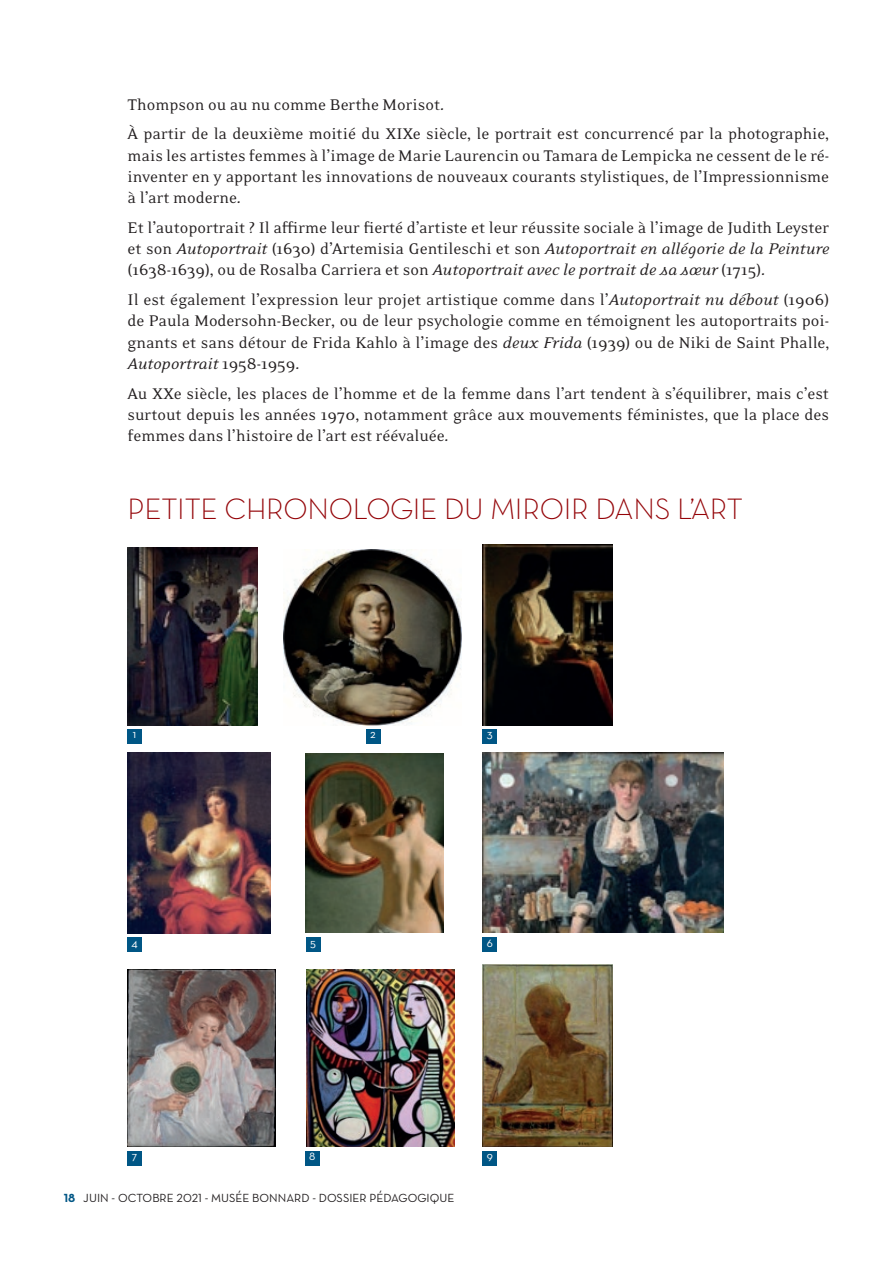
<style>
.page{position:relative;width:893px;height:1263px;background:#fff}
.page>*{position:absolute;margin:0;border:0;box-sizing:border-box;transform-origin:0 0}
.t1{font:30px "Neutraface Text Light Alt";letter-spacing:-.01em;color:#940408}
.t2{font:17.7px/21.3px "Eidetic Neo OT";color:#231f20;text-align:justify}
.t3{font:12px "Neutraface Text Book Alt";color:#231f20}
.t4{font:12px "Neutraface Text";color:#fff}
.s1{font-style:italic}
.s2{font-family:"Neutraface Text Bold Alt";color:#005685}
</style>
<div class="page">
<img style="left:128px;top:548px;width:129px;height:177px">
<img style="left:284px;top:549px;width:178px;height:176px">
<img style="left:483px;top:544px;width:129px;height:181px">
<img style="left:128px;top:752px;width:143px;height:181px">
<img style="left:306px;top:753px;width:138px;height:179px">
<img style="left:483px;top:752px;width:240px;height:180px">
<img style="left:128px;top:970px;width:147px;height:176px">
<img style="left:306px;top:970px;width:148px;height:176px">
<img style="left:483px;top:964px;width:129px;height:182px">
<div style="left:128px;top:729px;width:14px;height:14px;background:#005685"></div>
<div style="left:128px;top:937px;width:14px;height:15px;background:#005685"></div>
<div style="left:128px;top:1151px;width:14px;height:14px;background:#005685"></div>
<div style="left:366px;top:729px;width:14px;height:14px;background:#005685"></div>
<div style="left:306px;top:937px;width:14px;height:15px;background:#005685"></div>
<div style="left:305px;top:1151px;width:14px;height:14px;background:#005685"></div>
<div style="left:483px;top:729px;width:14px;height:14px;background:#005685"></div>
<div style="left:483px;top:937px;width:14px;height:15px;background:#005685"></div>
<div style="left:483px;top:1151px;width:14px;height:14px;background:#005685"></div>
<p class="t2" style="left:128px;top:90px;width:703px;line-height:29.7px">Thompson ou au nu comme Berthe Morisot.<br>À partir de la deuxième moitié du XIXe siècle, le portrait est concurrencé par la photographie,</p>
<p class="t2" style="left:128px;top:145px;width:703px">mais les artistes femmes à l’image de Marie Laurencin ou Tamara de Lempicka ne cessent de le ré&shy;inventer en y apportant les innovations de nouveaux courants stylistiques, de l’Impressionnisme à l’art moderne.</p>
<p class="t2" style="left:128px;top:217px;width:703px">Et l’autoportrait ? Il affirme leur fierté d’artiste et leur réussite sociale à l’image de Judith Leyster et son <span class="s1">Autoportrait</span> (1630) d’Artemisia Gentileschi et son <span class="s1">Autoportrait en allégorie de la Peinture </span>(1638-1639), ou de Rosalba Carriera et son <span class="s1">Autoportrait avec le portrait de sa sœur</span> (1715).</p>
<p class="t2" style="left:128px;top:289px;width:703px">Il est également l’expression leur projet artistique comme dans l’<span class="s1">Autoportrait nu débout</span> (1906) de Paula Modersohn-Becker, ou de leur psychologie comme en témoignent les autoportraits poi&shy;gnants et sans détour de Frida Kahlo à l’image des <span class="s1">deux Frida</span> (1939) ou de Niki de Saint Phalle, <span class="s1">Autoportrait</span> 1958-1959.</p>
<p class="t2" style="left:128px;top:383px;width:703px">Au XXe siècle, les places de l’homme et de la femme dans l’art tendent à s’équilibrer, mais c’est surtout depuis les années 1970, notamment grâce aux mouvements féministes, que la place des femmes dans l’histoire de l’art est réévaluée.</p>
<h1 class="t1" style="left:128px;top:490px;width:617px">PETITE CHRONOLOGIE DU MIROIR DANS L’ART</h1>
<p class="t4" style="left:133px;top:727px;width:5px">1</p>
<p class="t4" style="left:131px;top:935px;width:8px">4</p>
<p class="t4" style="left:370px;top:727px;width:7px">2</p>
<p class="t4" style="left:310px;top:935px;width:7px">5</p>
<p class="t4" style="left:487px;top:727px;width:7px">3</p>
<p class="t4" style="left:487px;top:935px;width:8px">6</p>
<p class="t4" style="left:132px;top:1149px;width:7px">7</p>
<p class="t4" style="left:309px;top:1149px;width:8px">8</p>
<p class="t3" style="left:64px;top:1191px;width:392px"><span class="s2">18</span> JUIN - OCTOBRE 2021 - MUSÉE BONNARD - DOSSIER PÉDAGOGIQUE</p>
<p class="t4" style="left:487px;top:1149px;width:8px">9</p>
</div>
